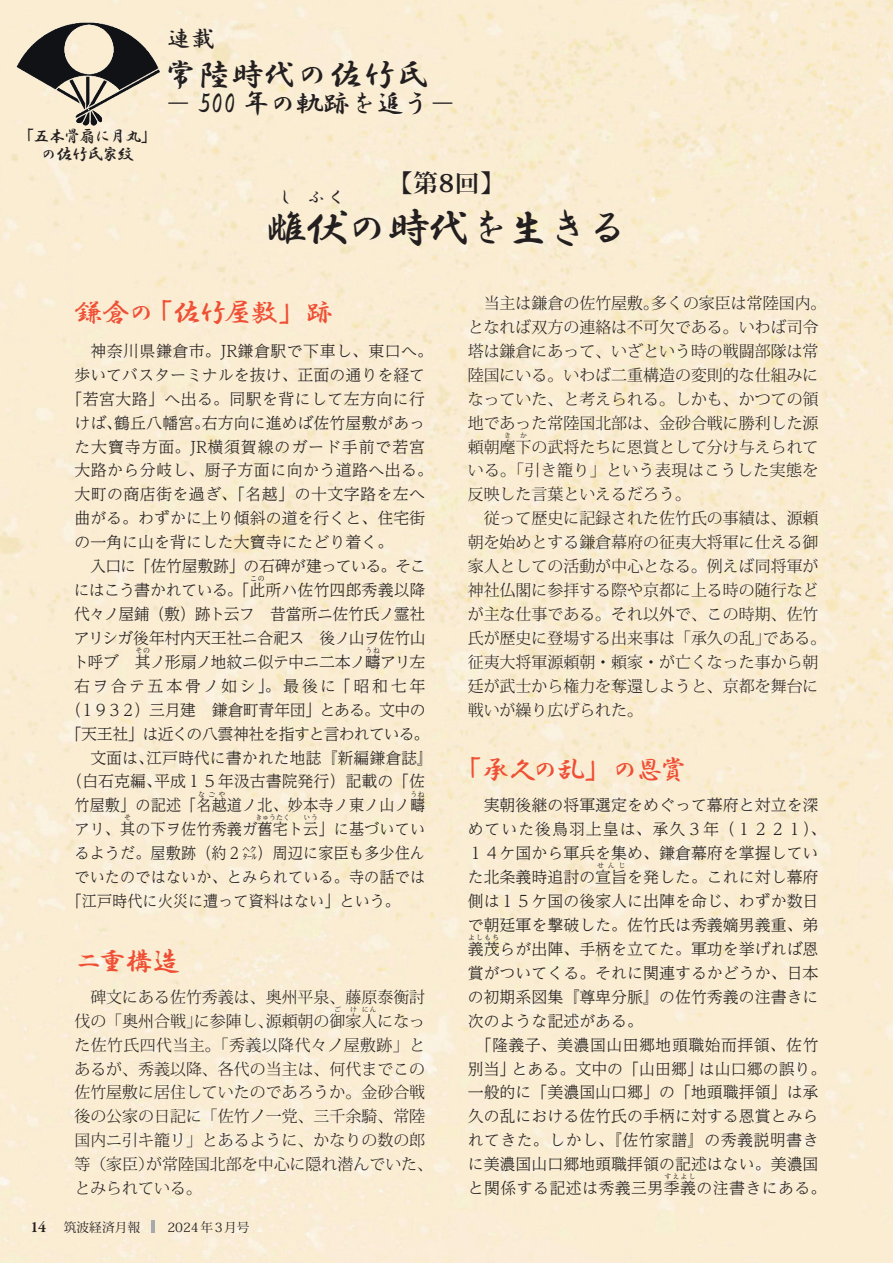
<style>
.page{position:relative;width:893px;height:1263px;background:#fff}
.page>*{position:absolute;margin:0;border:0;box-sizing:border-box;transform-origin:0 0}
.t1{font:43.65px "HG Gyoshotai";letter-spacing:-.08em;color:#231f20}
.t2{font:33px "HG Gyoshotai";color:#231f20}
.t3{font:27.6px "HG Gyoshotai";letter-spacing:-.07em;color:#ef4f34}
.t4{font:27.6px "HG Gyoshotai";letter-spacing:-.04em;color:#231f20}
.t5{font:700 24.45px "Koz Min Pr 6 N";color:#231f20}
.t6{font:23.4px "HG Gyoshotai";color:#231f20}
.t7{font:16.95px/18px "HG Gyoshotai";letter-spacing:-.06em;color:#231f20;text-align:center;scale:.96 1}
.t8{font:16.95px "HG Gyoshotai";letter-spacing:-.06em;color:#231f20}
.t9{font:300 15.9px/23.9px "Koz Min Pr 6 N";color:#231f20}
.t10{font:300 15.9px/23.9px "UD Reimin Pr 6 N";color:#231f20;text-align:justify}
.t11{font:300 15.9px "UD Reimin Pr 6 N";color:#231f20;scale:.95 1}
.t12{font:300 15.9px "UD Reimin Pr 6 N";letter-spacing:.025em;color:#231f20}
.t13{font:300 15.9px "UD Reimin Pr 6 N";letter-spacing:.03em;color:#231f20}
.t14{font:300 15.9px/23.9px "Koz Min Pr 6 N";letter-spacing:.025em;color:#231f20}
.t15{font:300 15.9px "UD Reimin Pr 6 N";letter-spacing:-.04em;color:#231f20}
.t16{font:300 15.9px "UD Reimin Pr 6 N";letter-spacing:-.045em;color:#231f20}
.t17{font:300 15.9px "UD Reimin Pr 6 N";letter-spacing:.055em;color:#231f20}
.t18{font:300 15.9px "UD Reimin Pr 6 N";letter-spacing:-.035em;color:#231f20}
.t19{font:300 15.9px "UD Reimin Pr 6 N";letter-spacing:.16em;color:#231f20}
.t20{font:12.75px "Koz Min Pr 6 N";color:#231f20}
.t21{font:300 6.9px "UD Reimin Pr 6 N";letter-spacing:.155em;color:#231f20}
.t22{font:300 6.9px "Koz Min Pr 6 N";color:#231f20}
.s1{font-family:"Garamond Premr Pro";font-weight:600;font-size:15.9px}
</style>
<div class="page">
<img style="left:0;top:0;width:893px;height:1263px">
<img style="left:17px;top:12px;width:143px;height:119px">
<hr style="left:151px;top:1220px;width:4px;height:13px;background:#a8a9ad">
<p class="t7" style="left:18px;top:127px;width:146px">「五本骨扇に月丸」の佐竹氏家紋</p>
<h3 class="t6" style="left:167px;top:26px;width:48px">連載</h3>
<h2 class="t2" style="left:164px;top:58px;width:265px">常陸時代の佐竹氏</h2>
<h3 class="t4" style="left:164px;top:90px;width:293px">－ 500 年の軌跡を追う－</h3>
<h3 class="t5" style="left:388px;top:169px;width:119px">【第8回】</h3>
<h1 class="t1" style="left:264px;top:205px;width:366px">雌伏の時代を生きる</h1>
<p class="t8" style="left:277px;top:188px;width:19px">し</p>
<p class="t8" style="left:307px;top:188px;width:39px">ふく</p>
<h3 class="t3" style="left:74px;top:298px;width:260px">鎌倉の「佐竹屋敷」跡</h3>
<p class="t13" style="left:90px;top:338px;width:344px">神奈川県鎌倉市。JR鎌倉駅で下車し、東口へ。</p>
<p class="t10" style="left:74px;top:362px;width:352px">歩いてバスターミナルを抜け、正面の通りを経て</p>
<p class="t12" style="left:66px;top:386px;width:360px">「若宮大路」へ出る。同駅を背にして左方向に行</p>
<p class="t10" style="left:74px;top:410px;width:352px">けば、鶴丘八幡宮。右方向に進めば佐竹屋敷があっ</p>
<p class="t17" style="left:74px;top:434px;width:352px">た大寶寺方面。JR横須賀線のガード手前で若宮</p>
<p class="t12" style="left:74px;top:457px;width:360px">大路から分岐し、厨子方面に向かう道路へ出る。</p>
<p class="t12" style="left:74px;top:481px;width:352px">大町の商店街を過ぎ、「名越」の十文字路を左へ</p>
<p class="t10" style="left:74px;top:506px;width:352px">曲がる。わずかに上り傾斜の道を行くと、住宅街</p>
<p class="t10" style="left:74px;top:530px;width:320px">の一角に山を背にした大寶寺にたどり着く。</p>
<p class="t18" style="left:90px;top:553px;width:337px">入口に「佐竹屋敷跡」の石碑が建っている。そこ</p>
<p class="t10" style="left:74px;top:578px;width:353px">にはこう書かれている。「此所ハ佐竹四郎秀義以降</p>
<p class="t21" style="left:250px;top:573px;width:16px">この</p>
<p class="t10" style="left:73px;top:601px;width:354px">代々ノ屋鋪（敷）跡ト云フ　昔當所ニ佐竹氏ノ霊社アリシガ後年村内天王社ニ合祀ス　後ノ山ヲ佐竹山ト呼ブ　其ノ形扇ノ地紋ニ似テ中ニ二本ノ疇アリ左</p>
<p class="t21" style="left:135px;top:645px;width:16px">その</p>
<p class="t21" style="left:366px;top:645px;width:16px">うね</p>
<p class="t19" style="left:74px;top:673px;width:353px">右ヲ合テ五本骨ノ如シ」。最後に「昭和七年</p>
<p class="t15" style="left:66px;top:697px;width:362px">（１９３２）三月建　鎌倉町青年団」とある。文中の</p>
<p class="t16" style="left:66px;top:721px;width:365px">「天王社」は近くの八雲神社を指すと言われている。</p>
<p class="t10" style="left:90px;top:745px;width:344px">文面は、江戸時代に書かれた地誌『新編鎌倉誌』</p>
<p class="t10" style="left:66px;top:769px;width:360px">（白石克編、平成１５年汲古書院発行）記載の「佐</p>
<p class="t11" style="left:74px;top:792px;width:371px">竹屋敷」の記述「名越道ノ北、妙本寺ノ東ノ山ノ疇</p>
<p class="t21" style="left:198px;top:788px;width:29px">なごや</p>
<p class="t21" style="left:410px;top:788px;width:16px">うね</p>
<p class="t11" style="left:74px;top:816px;width:371px">アリ、其の下ヲ佐竹秀義ガ舊宅ト云」に基づいてい</p>
<p class="t21" style="left:124px;top:812px;width:8px">そ</p>
<p class="t21" style="left:255px;top:812px;width:36px">きゅうたく</p>
<p class="t21" style="left:304px;top:812px;width:16px">いう</p>
<p class="t11" style="left:74px;top:840px;width:371px">るようだ。屋敷跡（約２㌶）周辺に家臣も多少住ん</p>
<p class="t11" style="left:74px;top:864px;width:371px">でいたのではないか、とみられている。寺の話では</p>
<p class="t11" style="left:67px;top:888px;width:352px">「江戸時代に火災に遭って資料はない」という。</p>
<h3 class="t3" style="left:74px;top:947px;width:107px">二重構造</h3>
<p class="t9" style="left:74px;top:985px;width:352px;text-align:right">碑文にある佐竹秀義は、奥州平泉、藤原泰衡討伐の「奥州合戦」に参陣し、源頼朝の御家人になっ</p>
<p class="t22" style="left:334px;top:1005px;width:8px">ご</p>
<p class="t22" style="left:350px;top:1005px;width:8px">け</p>
<p class="t22" style="left:362px;top:1005px;width:16px">にん</p>
<p class="t9" style="left:74px;top:1033px;width:360px">た佐竹氏四代当主。「秀義以降代々ノ屋敷跡」とあるが、秀義以降、各代の当主は、何代までこの佐竹屋敷に居住していたのであろうか。金砂合戦後の公家の日記に「佐竹ノ一党、三千余騎、常陸国内ニ引キ籠リ」とあるように、かなりの数の郎等（家臣）が常陸国北部を中心に隠れ潜んでいた、とみられている。</p>
<p class="t20" style="left:30px;top:1220px;width:221px"><span class="s1">14</span> 筑波経済月報　　2024年3月号</p>
<p class="t9" style="left:468px;top:292px;width:360px;text-indent:16px">当主は鎌倉の佐竹屋敷。多くの家臣は常陸国内。となれば双方の連絡は不可欠である。いわば司令塔は鎌倉にあって、いざという時の戦闘部隊は常陸国にいる。いわば二重構造の変則的な仕組みになっていた、と考えられる。しかも、かつての領地であった常陸国北部は、金砂合戦に勝利した源頼朝麾下の武将たちに恩賞として分け与えられて</p>
<p class="t22" style="left:504px;top:431px;width:8px">き</p>
<p class="t22" style="left:520px;top:431px;width:8px">か</p>
<p class="t14" style="left:468px;top:459px;width:352px">いる。「引き籠り」という表現はこうした実態を反映した言葉といえるだろう。</p>
<p class="t9" style="left:468px;top:507px;width:360px;text-indent:16px">従って歴史に記録された佐竹氏の事績は、源頼朝を始めとする鎌倉幕府の征夷大将軍に仕える御家人としての活動が中心となる。例えば同将軍が神社仏閣に参拝する際や京都に上る時の随行などが主な仕事である。それ以外で、この時期、佐竹氏が歴史に登場する出来事は「承久の乱」である。征夷大将軍源頼朝・頼家・が亡くなった事から朝廷が武士から権力を奪還しようと、京都を舞台に戦いが繰り広げられた。</p>
<h3 class="t3" style="left:454px;top:755px;width:234px">「承久の乱」の恩賞</h3>
<p class="t10" style="left:468px;top:793px;width:360px;text-align:center">実朝後継の将軍選定をめぐって幕府と対立を深<br>めていた後鳥羽上皇は、承久３年（１２２１）、<br>１４ケ国から軍兵を集め、鎌倉幕府を掌握していた北条義時追討の宣旨を発した。これに対し幕府</p>
<p class="t21" style="left:597px;top:860px;width:30px">せんじ</p>
<p class="t10" style="left:468px;top:888px;width:352px">側は１５ケ国の後家人に出陣を命じ、わずか数日で朝廷軍を撃破した。佐竹氏は秀義嫡男義重、弟義茂らが出陣、手柄を立てた。軍功を挙げれば恩</p>
<p class="t21" style="left:468px;top:932px;width:32px">よしもち</p>
<p class="t10" style="left:468px;top:960px;width:352px">賞がついてくる。それに関連するかどうか、日本</p>
<p class="t10" style="left:468px;top:984px;width:352px">の初期系図集『尊卑分脈』の佐竹秀義の注書きに</p>
<p class="t10" style="left:468px;top:1008px;width:177px">次のような記述がある。</p>
<p class="t13" style="left:476px;top:1032px;width:344px">「隆義子、美濃国山田郷地頭職始而拝領、佐竹</p>
<p class="t10" style="left:468px;top:1056px;width:360px">別当」とある。文中の「山田郷」は山口郷の誤り。</p>
<p class="t10" style="left:468px;top:1080px;width:352px">一般的に「美濃国山口郷」の「地頭職拝領」は承</p>
<p class="t10" style="left:468px;top:1104px;width:352px">久の乱における佐竹氏の手柄に対する恩賞とみら</p>
<p class="t13" style="left:468px;top:1127px;width:352px">れてきた。しかし、『佐竹家譜』の秀義説明書き</p>
<p class="t10" style="left:468px;top:1152px;width:352px">に美濃国山口郷地頭職拝領の記述はない。美濃国</p>
<p class="t12" style="left:468px;top:1175px;width:360px">と関係する記述は秀義三男季義の注書きにある。</p>
<p class="t21" style="left:664px;top:1171px;width:33px">すえよし</p>
</div>
